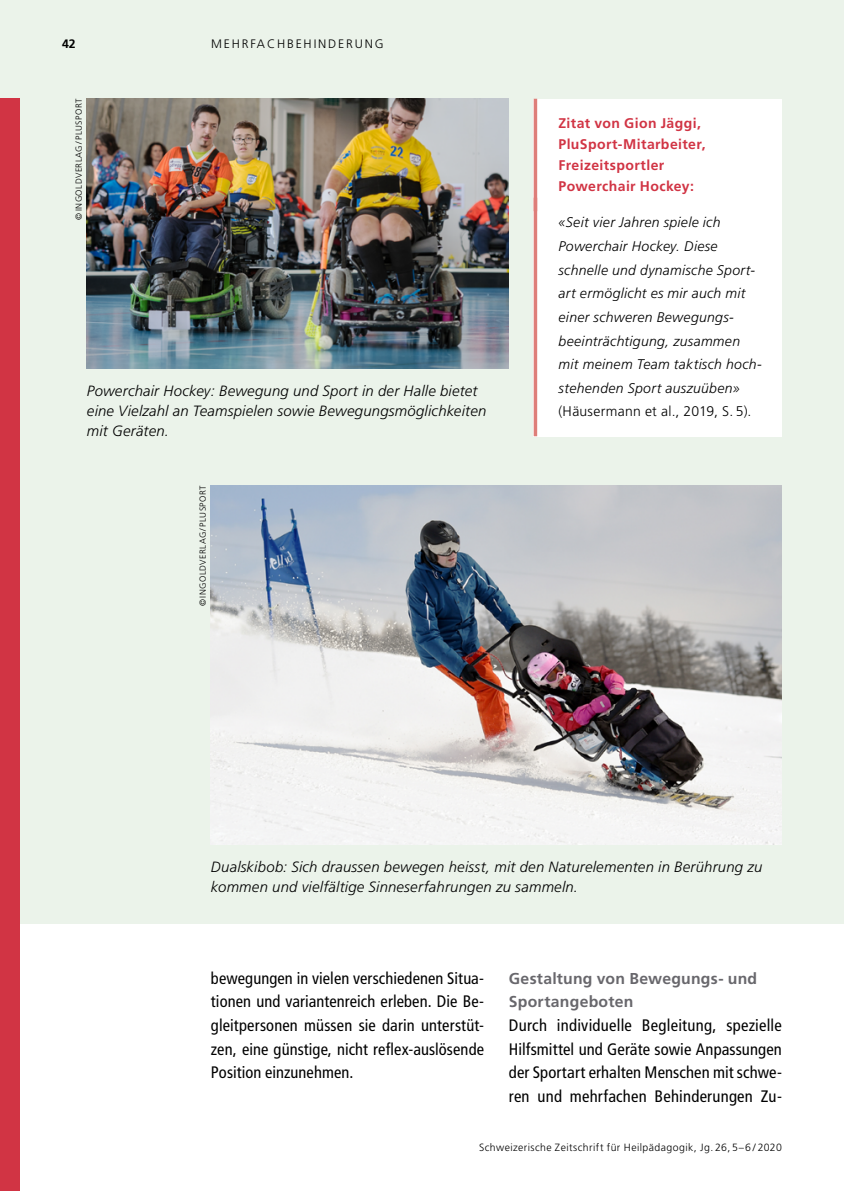
<style>
.page{position:relative;width:844px;height:1191px;background:#fff}
.page>*{position:absolute;margin:0;border:0;box-sizing:border-box;transform-origin:0 0}
.Artikel_Artikel_Lauftext_Artikel_P_Lauft{font:condensed 16.62px/23.6px "Frutiger LT";letter-spacing:.005em;color:#000;text-align:justify}
.Artikel_Artikel_Lauftext_Artikel_h6_Über{font:700 15.75px/23.6px "Frutiger LT";letter-spacing:.015em;color:#68676c}
.Artikel_2_Artikel-Lauftexte_Legende{font:italic 300 14.88px/20.1px "Frutiger LT";letter-spacing:.015em;color:#000}
.Artikel_Artikel_Kasten_Kasten_P_Text_1sp{font:italic 300 14px/23.6px "Frutiger LT";letter-spacing:.02em;color:#000}
.Artikel_Artikel_Kasten_Kasten_h5_Titel_1{font:700 14px/21px "Frutiger LT";letter-spacing:.03em;color:#d13444}
.t1{font:300 12.25px "Frutiger LT";letter-spacing:.15em;color:#000}
.t2{font:700 12.25px "Frutiger LT";color:#000}
.t3{font:300 10.5px "Frutiger LT";letter-spacing:.04em;color:#000}
.t4{font:300 8.75px "Frutiger LT";letter-spacing:.05em;color:#000}
.s1{font-style:normal}
</style>
<div class="page">
<div style="left:0;top:0;width:843px;height:924px;background:#ebf3ea"></div>
<div style="left:0;top:99px;width:20px;height:1092px;background:#d13444"></div>
<div style="left:533px;top:99px;width:248px;height:337px;background:#fff"></div>
<svg style="left:533px;top:99px;width:4px;height:99px"></svg>
<svg style="left:533px;top:198px;width:4px;height:238px"></svg>
<img style="left:87px;top:99px;width:421px;height:270px">
<img style="left:211px;top:485px;width:570px;height:359px">
<p class="t2" style="left:62px;top:37px;width:15px">42</p>
<p class="t4" style="left:74px;top:220px;width:122px;rotate:-90deg">© INGOLDVERLAG /PLUSPORT</p>
<p class="t1" style="left:211px;top:37px;width:174px">MEHRFACHBEHINDERUNG</p>
<p class="Artikel_2_Artikel-Lauftexte_Legende" style="left:87px;top:381px;width:401px">Powerchair Hockey: Bewegung und Sport in der Halle bietet eine Vielzahl an Teamspielen sowie Bewegungsmöglichkeiten mit Geräten.</p>
<p class="t4" style="left:198px;top:606px;width:122px;rotate:-90deg">© INGOLDVERLAG /PLUSPORT</p>
<h4 class="Artikel_Artikel_Kasten_Kasten_h5_Titel_1" style="left:558px;top:113px;width:148px">Zitat von Gion Jäggi,<br>PluSport-Mitarbeiter,<br>Freizeitsportler<br>Powerchair Hockey:</h4>
<p class="Artikel_Artikel_Kasten_Kasten_P_Text_1sp" style="left:558px;top:211px;width:205px">«Seit vier Jahren spiele ich<br>Powerchair Hockey. Diese schnelle und dynamische Sport&shy;art ermöglicht es mir auch mit einer schweren Bewegungs&shy;beeinträchtigung, zusammen mit meinem Team taktisch hoch&shy;stehenden Sport auszuüben» <span class="s1">(Häusermann et al., 2019, S. 5).</span></p>
<p class="Artikel_2_Artikel-Lauftexte_Legende" style="left:211px;top:857px;width:552px">Dualskibob: Sich draussen bewegen heisst, mit den Naturelementen in Berührung zu kommen und vielfältige Sinneserfahrungen zu sammeln.</p>
<p class="Artikel_Artikel_Lauftext_Artikel_P_Lauft" style="left:211px;top:966px;width:274px">bewegungen in vielen verschiedenen Situa&shy;tionen und variantenreich erleben. Die Be&shy;gleitpersonen müssen sie darin unterstüt&shy;zen, eine günstige, nicht reflex-auslösende Position einzunehmen.</p>
<h6 class="Artikel_Artikel_Lauftext_Artikel_h6_Über" style="left:508px;top:966px;width:250px">Gestaltung von Bewegungs- und<br>Sportangeboten</h6>
<p class="Artikel_Artikel_Lauftext_Artikel_P_Lauft" style="left:508px;top:1013px;width:274px">Durch individuelle Begleitung, spezielle Hilfsmittel und Geräte sowie Anpassungen der Sportart erhalten Menschen mit schwe&shy;ren und mehrfachen Behinderungen Zu-</p>
<p class="t3" style="left:479px;top:1141px;width:304px">Schweizerische Zeitschrift für Heilpädagogik, Jg. 26, 5–6 / 2020</p>
</div>
